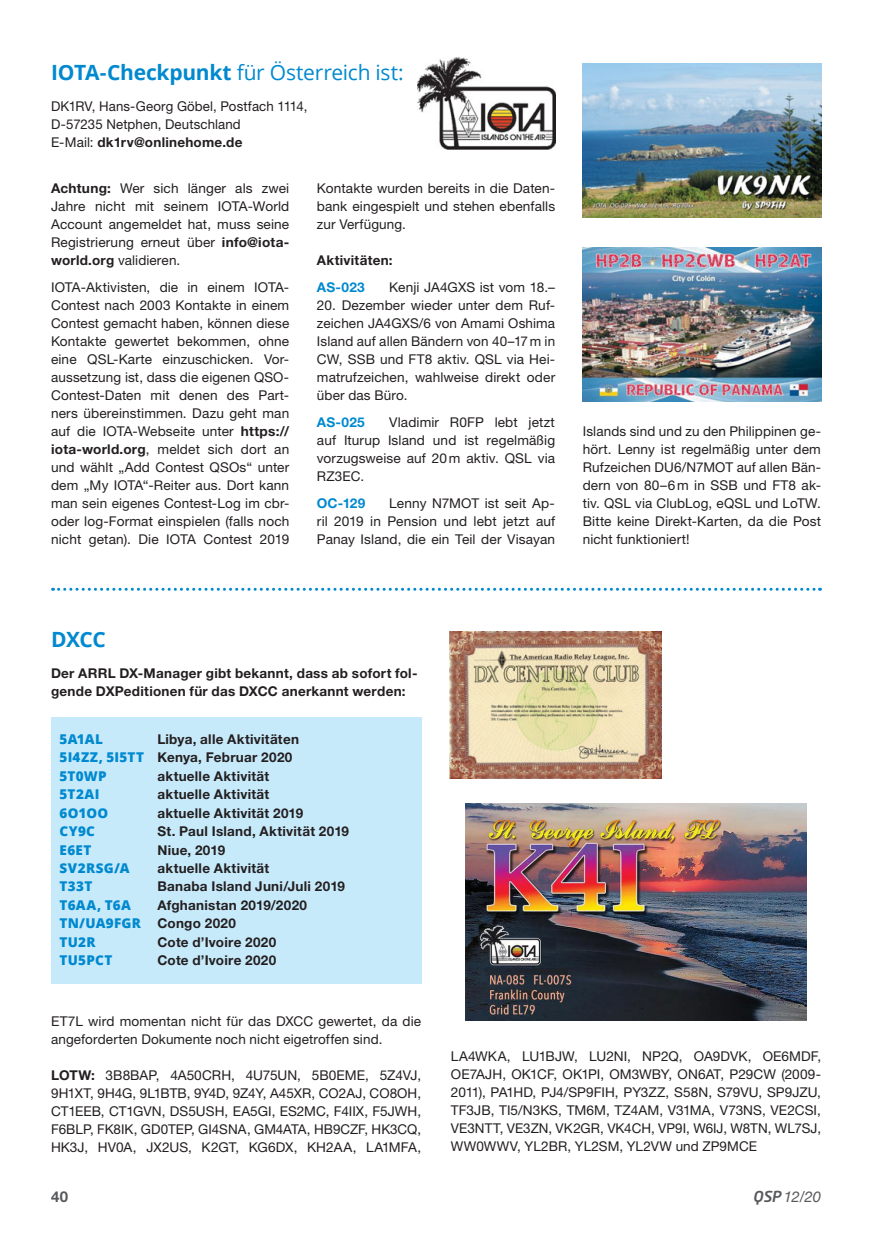
<style>
.page{position:relative;width:872px;height:1233px;background:#fff}
.page>*{position:absolute;margin:0;border:0;box-sizing:border-box;transform-origin:0 0}
.t1{font:21px "Open Sans";letter-spacing:-.015em;color:#0089cf}
.t2{font:700 21px "Open Sans";color:#0089cf}
.t3{font:italic 15px "Helvetica Neue";color:#58595b}
.t4{font:700 15px "Helvetica Neue LT Std";color:#58595b}
.t5{font:13.5px/18px "Helvetica Neue LT Std";letter-spacing:.01em;color:#231f20;text-align:justify}
.t6{font:700 13.5px/18.5px "Helvetica Neue LT Std";letter-spacing:.02em;color:#231f20}
.t7{font:800 13.5px/18.5px "Open Sans";letter-spacing:.02em;color:#0089cf}
.t8{font:700 13.5px "Helvetica Neue LT Std";letter-spacing:.015em;color:#0089cf}
.s1{font-weight:700}
.s2{font-family:"Open Sans";font-weight:800;color:#0089cf}
.s3{font-family:"Helvetica Neue LT Std";font-weight:700;color:#231f20}
.s4{font-family:"Neo Tech";font-weight:500}
</style>
<div class="page">
<div style="left:51px;top:717px;width:370px;height:267px;background:#c7eafb"></div>
<img style="left:449px;top:631px;width:212px;height:148px">
<img style="left:465px;top:803px;width:341px;height:218px">
<svg style="left:53px;top:588px;width:767px;height:3px"></svg>
<img style="left:417px;top:58px;width:138px;height:92px">
<img style="left:583px;top:64px;width:238px;height:153px">
<img style="left:583px;top:248px;width:238px;height:154px">
<h1 class="t1" style="left:51px;top:57px;width:354px"><span class="s1">IOTA-Checkpunkt</span> für Österreich ist:</h1>
<p class="t5" style="left:51px;top:98px;width:258px;text-align:left">DK1RV, Hans-Georg Göbel, Postfach 1114,<br>D-57235 Netphen, Deutschland<br>E-Mail: <span class="s1">dk1rv@onlinehome.de</span></p>
<p class="t5" style="left:317px;top:180px;width:240px">Kontakte wurden bereits in die Daten&shy;bank eingespielt und stehen ebenfalls zur Verfügung.</p>
<p class="t6" style="left:317px;top:252px;width:77px">Aktivitäten:</p>
<p class="t8" style="left:317px;top:282px;width:49px">AS-023</p>
<p class="t5" style="left:389px;top:279px;width:167px">Kenji JA4GXS ist vom 18.–</p>
<p class="t5" style="left:317px;top:297px;width:240px">20. Dezember wieder unter dem Ruf&shy;zeichen JA4GXS/6 von Amami Oshima Island auf allen Bändern von 40–17 m in CW, SSB und FT8 aktiv. QSL via Hei&shy;matrufzeichen, wahlweise direkt oder über das Büro.</p>
<p class="t8" style="left:317px;top:417px;width:49px">AS-025</p>
<p class="t5" style="left:51px;top:180px;width:240px"><span class="s1">Achtung:</span> Wer sich länger als zwei Jahre nicht mit seinem IOTA-World Account angemeldet hat, muss seine Registrierung erneut über <span class="s1">info@iota&shy;world.org</span> validieren.</p>
<p class="t5" style="left:51px;top:279px;width:240px">IOTA-Aktivisten, die in einem IOTA-Contest nach 2003 Kontakte in einem Contest gemacht haben, können diese Kontakte gewertet bekommen, ohne eine QSL-Karte einzuschicken. Vor&shy;aussetzung ist, dass die eigenen QSO-Contest-Daten mit denen des Part&shy;ners übereinstimmen. Dazu geht man auf die IOTA-Webseite unter <span class="s1">https:// iota-world.org</span>, meldet sich dort an und wählt „Add Contest QSOs“ unter dem „My IOTA“-Reiter aus. Dort kann man sein eigenes Contest-Log im cbr&shy;oder log-Format einspielen (falls noch nicht getan). Die IOTA Contest 2019</p>
<p class="t5" style="left:317px;top:414px;width:240px;text-indent:72px">Vladimir R0FP lebt jetzt auf Iturup Island und ist regelmäßig vorzugsweise auf 20 m aktiv. QSL via RZ3EC.</p>
<p class="t8" style="left:317px;top:498px;width:50px">OC-129</p>
<p class="t5" style="left:317px;top:495px;width:240px;text-indent:72px">Lenny N7MOT ist seit Ap&shy;ril 2019 in Pension und lebt jetzt auf Panay Island, die ein Teil der Visayan</p>
<p class="t5" style="left:582px;top:423px;width:240px">Islands sind und zu den Philippinen ge&shy;hört. Lenny ist regelmäßig unter dem Rufzeichen DU6/N7MOT auf allen Bän&shy;dern von 80–6 m in SSB und FT8 ak&shy;tiv. QSL via ClubLog, eQSL und LoTW.<br>Bitte keine Direkt-Karten, da die Post nicht funktioniert!</p>
<h1 class="t2" style="left:51px;top:625px;width:56px">DXCC</h1>
<p class="t6" style="left:51px;top:666px;width:368px;line-height:18px">Der ARRL DX-Manager gibt bekannt, dass ab sofort fol&shy;gende DXPeditionen für das DXCC anerkannt werden:</p>
<p class="t7" style="left:60px;top:730px;width:45px">5A1AL</p>
<p class="t6" style="left:60px;top:731px;width:241px;text-indent:98px">Libya, alle Aktivitäten<br><span class="s2">5I4ZZ, 5I5TT</span> Kenya, Februar 2020</p>
<p class="t7" style="left:60px;top:766px;width:49px">5T0WP</p>
<p class="t6" style="left:157px;top:768px;width:113px">aktuelle Aktivität</p>
<p class="t7" style="left:60px;top:785px;width:41px">5T2AI</p>
<p class="t6" style="left:157px;top:786px;width:113px">aktuelle Aktivität</p>
<p class="t7" style="left:60px;top:803px;width:50px">6O1OO</p>
<p class="t6" style="left:157px;top:805px;width:147px">aktuelle Aktivität 2019</p>
<p class="t7" style="left:60px;top:822px;width:37px">CY9C</p>
<p class="t6" style="left:157px;top:823px;width:193px">St. Paul Island, Aktivität 2019</p>
<p class="t7" style="left:60px;top:840px;width:33px">E6ET</p>
<p class="t6" style="left:157px;top:842px;width:69px">Niue, 2019</p>
<p class="t7" style="left:60px;top:859px;width:71px">SV2RSG/A</p>
<p class="t6" style="left:157px;top:860px;width:113px">aktuelle Aktivität</p>
<p class="t7" style="left:60px;top:877px;width:34px">T33T</p>
<p class="t6" style="left:157px;top:879px;width:189px">Banaba Island Juni/Juli 2019</p>
<p class="t7" style="left:60px;top:895px;width:73px">T6AA, T6A</p>
<p class="t6" style="left:157px;top:897px;width:151px">Afghanistan 2019/2020</p>
<p class="t7" style="left:60px;top:914px;width:178px">TN/UA9FGR <span class="s3">Congo 2020<br></span>TU2R</p>
<p class="t6" style="left:157px;top:934px;width:120px">Cote d’Ivoire 2020</p>
<p class="t7" style="left:60px;top:951px;width:54px">TU5PCT</p>
<p class="t6" style="left:157px;top:952px;width:120px">Cote d’Ivoire 2020</p>
<p class="t5" style="left:51px;top:1013px;width:371px">ET7L wird momentan nicht für das DXCC gewertet, da die angeforderten Dokumente noch nicht eigetroffen sind.</p>
<p class="t5" style="left:51px;top:1067px;width:371px"><span class="s1">LOTW:</span> 3B8BAP, 4A50CRH, 4U75UN, 5B0EME, 5Z4VJ, 9H1XT, 9H4G, 9L1BTB, 9Y4D, 9Z4Y, A45XR, CO2AJ, CO8OH, CT1EEB, CT1GVN, DS5USH, EA5GI, ES2MC, F4IIX, F5JWH, F6BLP, FK8IK, GD0TEP, GI4SNA, GM4ATA, HB9CZF, HK3CQ, HK3J, HV0A, JX2US, K2GT, KG6DX, KH2AA, LA1MFA,</p>
<p class="t5" style="left:451px;top:1049px;width:371px">LA4WKA, LU1BJW, LU2NI, NP2Q, OA9DVK, OE6MDF, OE7AJH, OK1CF, OK1PI, OM3WBY, ON6AT, P29CW (2009- 2011), PA1HD, PJ4/SP9FIH, PY3ZZ, S58N, S79VU, SP9JZU, TF3JB, TI5/N3KS, TM6M, TZ4AM, V31MA, V73NS, VE2CSI, VE3NTT, VE3ZN, VK2GR, VK4CH, VP9I, W6IJ, W8TN, WL7SJ, WW0WWV, YL2BR, YL2SM, YL2VW und ZP9MCE</p>
<p class="t4" style="left:51px;top:1192px;width:19px">40</p>
<p class="t3" style="left:753px;top:1188px;width:70px"><span class="s4">QSP</span> 12/20</p>
</div>
